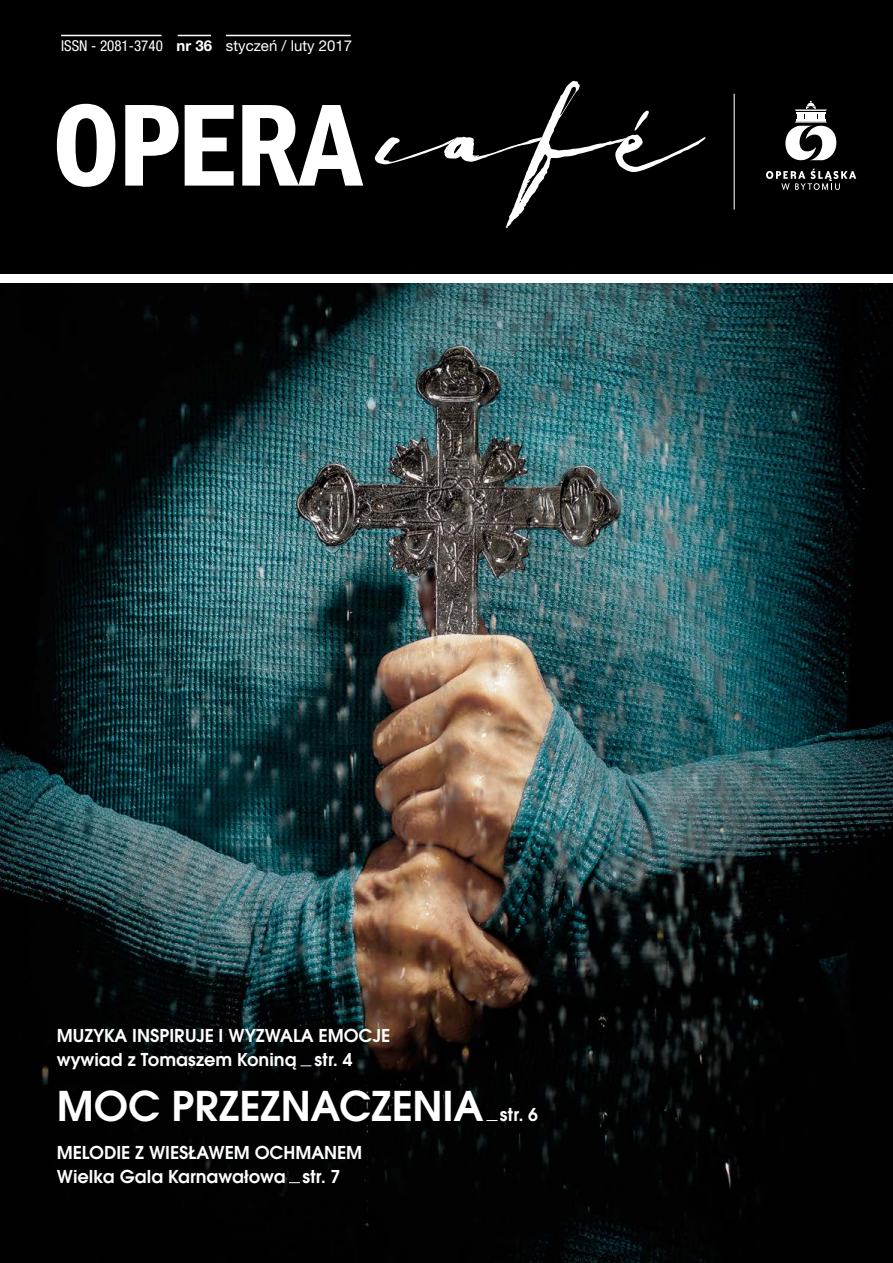
<style>
.page{position:relative;width:893px;height:1263px;background:#fff}
.page>*{position:absolute;margin:0;border:0;box-sizing:border-box;transform-origin:0 0}
.t1{font:45px "Avant Gar Got Itc TOT Dem";color:#fff}
.t2{font:19.5px/24px "Avant Gar Got Itc TOT Dem";color:#fff}
.t3{font:15px "Helvetica Neue LT Pro";color:#fff}
.s1{font-stretch:condensed}
.s2{font-weight:700}
</style>
<div class="page">
<img style="left:0;top:283px;width:893px;height:980px">
<div style="left:0;top:0;width:893px;height:274px;background:#000"></div>
<svg style="left:57px;top:104px;width:58px;height:83px"></svg>
<svg style="left:125px;top:105px;width:54px;height:81px"></svg>
<svg style="left:185px;top:105px;width:49px;height:81px"></svg>
<svg style="left:242px;top:105px;width:121px;height:81px"></svg>
<svg style="left:375px;top:81px;width:331px;height:147px"></svg>
<svg style="left:785px;top:101px;width:52px;height:59px"></svg>
<svg style="left:766px;top:169px;width:90px;height:21px"></svg>
<hr style="left:733px;top:94px;width:2px;height:116px;background:#b3b2b2">
<hr style="left:61px;top:35px;width:101px;height:1px;background:#fff">
<hr style="left:178px;top:35px;width:33px;height:1px;background:#fff">
<hr style="left:226px;top:35px;width:125px;height:1px;background:#fff">
<svg style="left:486px;top:1120px;width:12px;height:1px"></svg>
<p class="t3" style="left:61px;top:36px;width:292px"><span class="s1">ISSN - 2081-3740</span> <span class="s2">nr 36</span> styczeń / luty 2017</p>
<p class="t2" style="left:57px;top:1023px;width:335px">MUZYKA INSPIRUJE I WYZWALA EMOCJE wywiad z Tomaszem Koniną str. 4</p>
<h1 class="t1" style="left:57px;top:1079px;width:428px">MOC PRZEZNACZENIA</h1>
<p class="t2" style="left:57px;top:1140px;width:307px">MELODIE Z WIESŁAWEM OCHMANEM<br>Wielka Gala Karnawałowa str. 7</p>
<p class="t2" style="left:500px;top:1102px;width:40px">str. 6</p>
</div>
